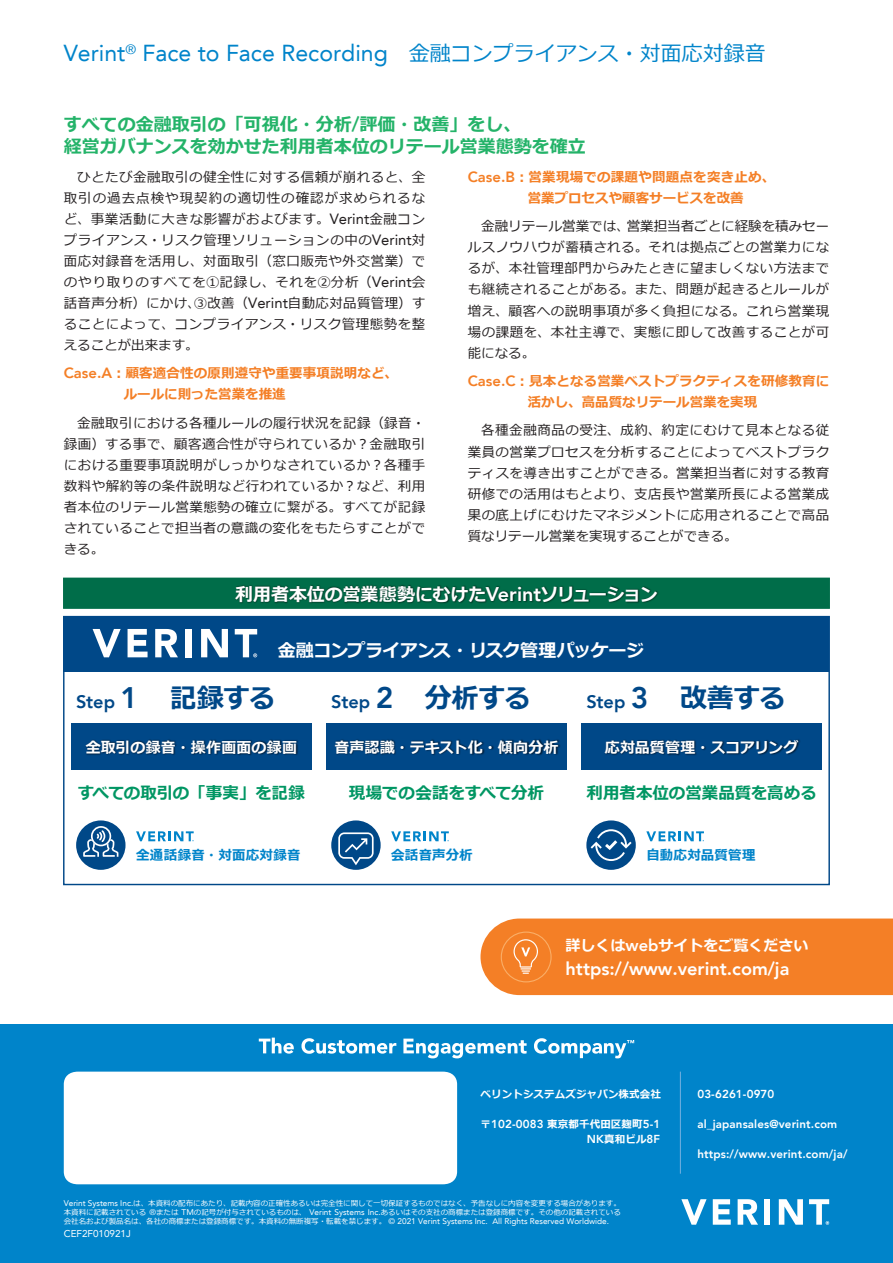
<style>
.page{position:relative;width:893px;height:1263px;background:#fff}
.page>*{position:absolute;margin:0;border:0;box-sizing:border-box;transform-origin:0 0}
.t1{font:700 27px "Meiryo";letter-spacing:-.015em;color:#004888}
.t2{font:23.1px "Avenir LT";color:#0084ca}
.t3{font:800 18.15px "Avenir LT";color:#fff}
.t4{font:800 18.15px "Avenir LT";color:#004888}
.t5{font:700 18px/22.5px "Meiryo";color:#24b369}
.t6{font:700 18px "Meiryo";letter-spacing:-.015em;color:#fff}
.t7{font:700 16.5px "Meiryo";letter-spacing:-.005em;color:#009663}
.t8{font:700 15px "Meiryo";color:#fff}
.t9{font:13.5px/21px "Meiryo";letter-spacing:.03em;color:#231f20;text-align:justify}
.t10{font:700 13.5px/21px "Meiryo";letter-spacing:.01em;color:#f47f26}
.t11{font:700 13.5px "Meiryo";letter-spacing:.015em;color:#0084ca}
.t12{font:800 11.55px "Avenir LT";letter-spacing:.01em;color:#fff}
.t13{font:700 10.5px "Meiryo";letter-spacing:.01em;color:#fff}
.t14{font:9.9px "Avenir LT";color:#fff}
.t15{font:8.25px "Avenir LT";color:#fff}
.t16{font:7.5px/9px "Meiryo";color:#fff}
.s1{font-family:"Meiryo";font-size:21px}
.s2{font-family:"Avenir LT";font-weight:800;font-size:19.8px}
.s3{font-family:"Avenir LT";font-size:14.85px}
.s4{font-family:"Avenir LT";font-weight:800;font-size:14.85px}
.s5{font-size:29.7px}
.s6{font-family:"Avenir LT";font-weight:800;font-size:16.5px}
.s7{font-family:"Meiryo";font-weight:700;font-size:10.5px}
.s8{font-family:"Avenir LT";font-size:8.25px}
.s9{font-family:"Meiryo";font-size:7.5px}
</style>
<div class="page">
<div style="left:0;top:1025px;width:893px;height:238px;background:#0084ca"></div>
<svg style="left:259px;top:1037px;width:35px;height:17px"></svg>
<svg style="left:301px;top:1038px;width:95px;height:16px"></svg>
<svg style="left:403px;top:1038px;width:124px;height:20px"></svg>
<svg style="left:534px;top:1038px;width:100px;height:20px"></svg>
<hr style="left:680px;top:1071px;width:1px;height:103px;background:#76b1e0">
<svg style="left:681px;top:1199px;width:26px;height:26px"></svg>
<svg style="left:713px;top:1199px;width:18px;height:26px"></svg>
<svg style="left:738px;top:1199px;width:20px;height:26px"></svg>
<div style="left:764px;top:1199px;width:6px;height:26px;background:#fff"></div>
<svg style="left:779px;top:1199px;width:24px;height:26px"></svg>
<svg style="left:809px;top:1199px;width:20px;height:26px"></svg>
<div style="left:64px;top:1071px;width:393px;height:113px;background:#fff"></div>
<div style="left:480px;top:918px;width:413px;height:77px;background:#f47f26"></div>
<div style="left:64px;top:617px;width:765px;height:55px;background:#004888"></div>
<svg style="left:646px;top:831px;width:58px;height:10px"></svg>
<div style="left:581px;top:723px;width:241px;height:47px;background:#004888"></div>
<img style="left:605px;top:739px;width:195px;height:17px">
<svg style="left:391px;top:831px;width:58px;height:10px"></svg>
<div style="left:326px;top:723px;width:241px;height:47px;background:#004888"></div>
<img style="left:335px;top:739px;width:225px;height:16px">
<div style="left:63px;top:578px;width:767px;height:31px;background:#006d49;border:1px solid #006d49"></div>
<img style="left:215px;top:585px;width:465px;height:24px">
<svg style="left:93px;top:629px;width:28px;height:28px"></svg>
<svg style="left:128px;top:629px;width:20px;height:28px"></svg>
<svg style="left:155px;top:629px;width:23px;height:28px"></svg>
<div style="left:185px;top:629px;width:6px;height:28px;background:#fff"></div>
<svg style="left:201px;top:629px;width:27px;height:28px"></svg>
<svg style="left:235px;top:629px;width:22px;height:28px"></svg>
<svg style="left:136px;top:831px;width:58px;height:10px"></svg>
<div style="left:76px;top:820px;width:50px;height:50px;background:#004888;border-radius:50%"></div>
<svg style="left:83px;top:826px;width:35px;height:31px"></svg>
<div style="left:586px;top:820px;width:50px;height:50px;background:#004888;border-radius:50%"></div>
<svg style="left:591px;top:829px;width:41px;height:32px"></svg>
<div style="left:71px;top:723px;width:240px;height:47px;background:#004888"></div>
<img style="left:86px;top:739px;width:212px;height:17px">
<div style="left:331px;top:820px;width:50px;height:50px;background:#004888;border-radius:50%"></div>
<svg style="left:338px;top:832px;width:36px;height:33px"></svg>
<h2 class="t2" style="left:64px;top:40px;width:704px">Verint<sup>®</sup> Face to Face Recording<span class="s1">　金融コンプライアンス・対面応対録音</span></h2>
<h3 class="t5" style="left:64px;top:114px;width:523px">すべての金融取引の「可視化・分析<span class="s2">/</span>評価・改善」をし、<br>経営ガバナンスを効かせた利用者本位のリテール営業態勢を確立</h3>
<p class="t9" style="left:64px;top:167px;width:363px;text-indent:14px">ひとたび金融取引の健全性に対する信頼が崩れると、全取引の過去点検や現契約の適切性の確認が求められるなど、事業活動に大きな影響がおよびます。<span class="s3">Verint</span>金融コンプライアンス・リスク管理ソリューションの中の<span class="s3">Verint</span>対面応対録音を活用し、対面取引（窓口販売や外交営業）でのやり取りのすべてを①記録し、それを②分析（<span class="s3">Verint</span>会話音声分析）にかけ、③改善（<span class="s3">Verint</span>自動応対品質管理）することによって、コンプライアンス・リスク管理態勢を整えることが出来ます。</p>
<p class="t10" style="left:124px;top:364px;width:303px;text-indent:-60px"><span class="s4">Case.A</span>︓顧客適合性の原則遵守や重要事項説明など、　　ルールに則った営業を推進</p>
<p class="t9" style="left:64px;top:413px;width:363px;text-indent:13px">金融取引における各種ルールの履行状況を記録（録音・録画）する事で、顧客適合性が守られているか︖金融取引における重要事項説明がしっかりなされているか︖各種手数料や解約等の条件説明など行われているか︖など、利用者本位のリテール営業態勢の確立に繋がる。すべてが記録されていることで担当者の意識の変化をもたらすことができる。</p>
<p class="t10" style="left:528px;top:167px;width:303px;text-indent:-60px"><span class="s4">Case.B</span>︓営業現場での課題や問題点を突き止め、　　　　営業プロセスや顧客サービスを改善</p>
<p class="t9" style="left:468px;top:217px;width:363px;text-indent:14px">金融リテール営業では、営業担当者ごとに経験を積みセールスノウハウが蓄積される。それは拠点ごとの営業力になるが、本社管理部門からみたときに望ましくない方法までも継続されることがある。また、問題が起きるとルールが増え、顧客への説明事項が多く負担になる。これら営業現場の課題を、本社主導で、実態に即して改善することが可能になる。</p>
<p class="t10" style="left:528px;top:371px;width:303px;text-indent:-60px"><span class="s4">Case.C</span>︓見本となる営業ベストプラクティスを研修教育に活かし、高品質なリテール営業を実現</p>
<p class="t9" style="left:468px;top:421px;width:363px;text-indent:14px">各種金融商品の受注、成約、約定にむけて見本となる従業員の営業プロセスを分析することによってベストプラクティスを導き出すことができる。営業担当者に対する教育研修での活用はもとより、支店長や営業所長による営業成果の底上げにむけたマネジメントに応用されることで高品質なリテール営業を実現することができる。</p>
<h3 class="t6" style="left:235px;top:581px;width:424px">利用者本位の営業態勢にむけた<span class="s2">Verint</span>ソリューション</h3>
<h3 class="t6" style="left:278px;top:638px;width:368px">金融コンプライアンス・リスク管理パッケージ</h3>
<h1 class="t1" style="left:170px;top:679px;width:107px">記録する</h1>
<h1 class="t1" style="left:425px;top:679px;width:108px">分析する</h1>
<h1 class="t1" style="left:680px;top:679px;width:108px">改善する</h1>
<h3 class="t4" style="left:331px;top:691px;width:64px">Step <span class="s5">2</span></h3>
<p class="t8" style="left:335px;top:736px;width:225px">音声認識・テキスト化・傾向分析</p>
<h3 class="t4" style="left:586px;top:691px;width:64px">Step <span class="s5">3</span></h3>
<p class="t8" style="left:605px;top:736px;width:195px">応対品質管理・スコアリング</p>
<h3 class="t4" style="left:76px;top:691px;width:64px">Step <span class="s5">1</span></h3>
<p class="t8" style="left:86px;top:736px;width:213px">全取引の録音・操作画面の録画</p>
<p class="t7" style="left:78px;top:781px;width:229px">すべての取引の「事実」を記録</p>
<p class="t11" style="left:136px;top:846px;width:166px">全通話録音・対面応対録音</p>
<p class="t7" style="left:349px;top:781px;width:197px">現場での会話をすべて分析</p>
<p class="t11" style="left:391px;top:846px;width:83px">会話音声分析</p>
<p class="t7" style="left:586px;top:781px;width:232px">利用者本位の営業品質を高める</p>
<p class="t11" style="left:646px;top:846px;width:111px">自動応対品質管理</p>
<p class="t8" style="left:566px;top:935px;width:244px">詳しくは<span class="s6">web</span>サイトをご覧ください</p>
<h3 class="t3" style="left:566px;top:958px;width:225px">https://www.verint.com/ja</h3>
<p class="t13" style="left:480px;top:1087px;width:182px">ベリントシステムズジャパン株式会社</p>
<p class="t12" style="left:480px;top:1117px;width:181px"><span class="s7">〒</span>102-0083 <span class="s7">東京都千代田区麹町</span>5-1</p>
<p class="t12" style="left:697px;top:1087px;width:79px">03-6261-0970</p>
<p class="t12" style="left:697px;top:1117px;width:141px">al_japansales@verint.com</p>
<p class="t12" style="left:697px;top:1147px;width:152px">https://www.verint.com/ja/</p>
<p class="t16" style="left:64px;top:1199px;width:559px"><span class="s8">Verint Systems Inc.</span>は、本資料の配布にあたり、記載内容の正確性あるいは完全性に関して一切保証するものではなく、予告なしに内容を変更する場合があります。本資料に記載されている <span class="s8">®</span>または <span class="s8">TM</span>の記号が付与されているものは、 <span class="s8">Verint Systems Inc.</span>あるいはその支社の商標または登録商標です。その他の記載されている</p>
<p class="t15" style="left:64px;top:1216px;width:547px"><span class="s9">会社名および製品名は、各社の商標または登録商標です。本資料の無断複写・転載を禁じます。</span> © 2021 Verint Systems Inc. All Rights Reserved Worldwide.</p>
<p class="t14" style="left:64px;top:1228px;width:69px">CEF2F010921J</p>
</div>
